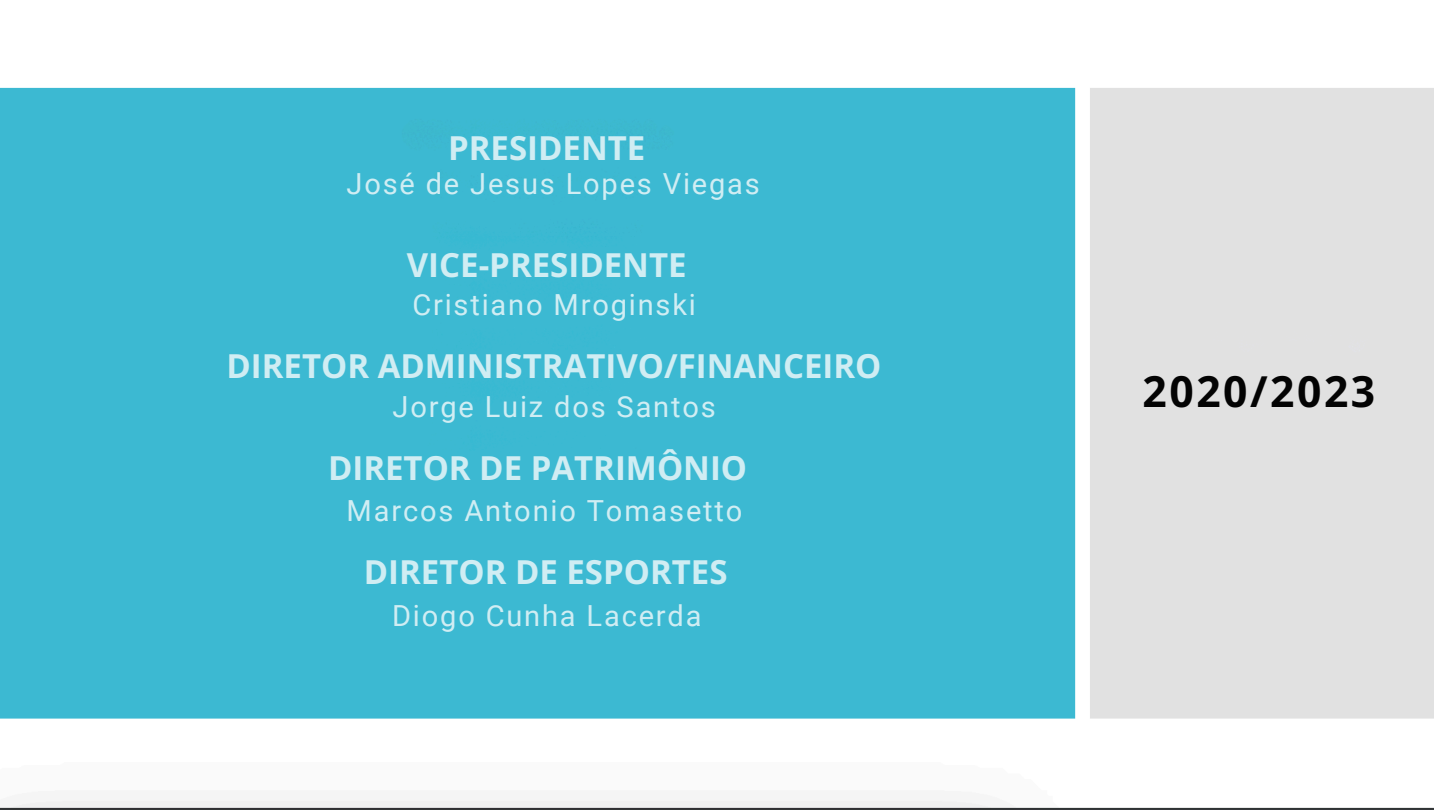
<style>
.page{position:relative;width:1440px;height:810px;background:#fff}
.page>*{position:absolute;margin:0;border:0;box-sizing:border-box;transform-origin:0 0}
.t1{font:700 42.7px "Open Sans";letter-spacing:.06em;color:#030303}
.t2{font:700 33px "Open Sans";color:#d0edf3}
.t3{font:29px "Roboto";letter-spacing:.065em;color:#d0edf3}
</style>
<div class="page">
<img style="left:0;top:87px;width:1433px;height:723px">
<h2 class="t2" style="left:448px;top:125px;width:199px">PRESIDENTE</h2>
<p class="t3" style="left:347px;top:167px;width:415px">José de Jesus Lopes Viegas</p>
<p class="t2" style="left:407px;top:242px;width:281px">VICE-PRESIDENTE</p>
<h2 class="t3" style="left:412px;top:288px;width:285px">Cristiano Mroginski</h2>
<p class="t2" style="left:226px;top:342px;width:656px">DIRETOR ADMINISTRATIVO/FINANCEIRO</p>
<h2 class="t3" style="left:393px;top:390px;width:325px">Jorge Luiz dos Santos</h2>
<p class="t2" style="left:328px;top:445px;width:421px">DIRETOR DE PATRIMÔNIO</p>
<h2 class="t3" style="left:347px;top:494px;width:397px">Marcos Antonio Tomasetto</h2>
<p class="t2" style="left:364px;top:549px;width:365px">DIRETOR DE ESPORTES</p>
<h1 class="t3" style="left:392px;top:599px;width:311px">Diogo Cunha Lacerda</h1>
<h2 class="t1" style="left:1143px;top:361px;width:234px">2020/2023</h2>
</div>
